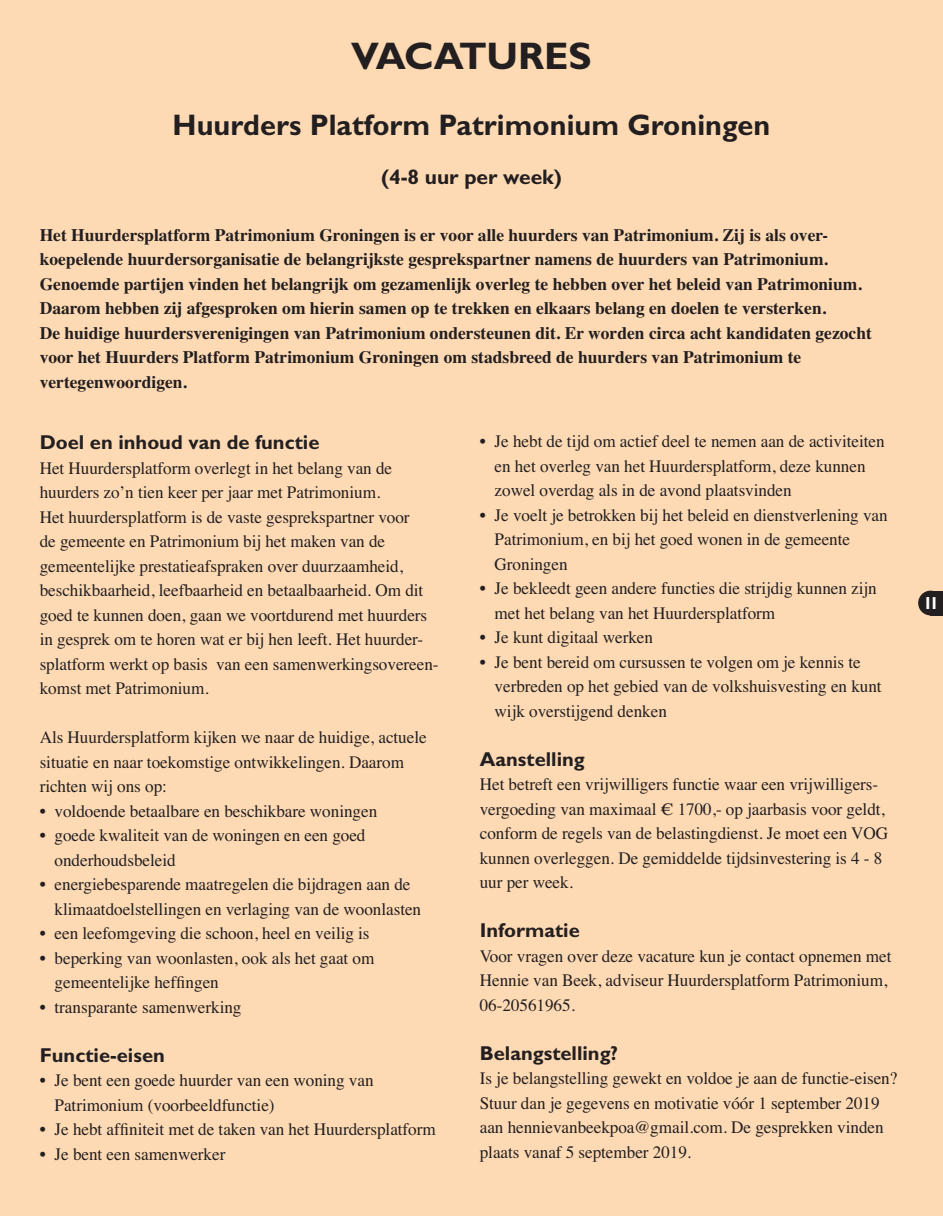
<style>
.page{position:relative;width:943px;height:1216px;background:#fff}
.page>*{position:absolute;margin:0;border:0;box-sizing:border-box;transform-origin:0 0}
.t1{font:700 38.5px "Gill Sans";letter-spacing:-.005em;color:#231f20}
.t2{font:700 29.75px "Gill Sans";letter-spacing:.005em;color:#231f20}
.t3{font:700 21px "Gill Sans";letter-spacing:-.005em;color:#231f20}
.t4{font:700 20.12px "Gill Sans";color:#231f20}
.t5{font:17.5px/24.5px "Times";letter-spacing:-.005em;color:#231f20}
.t6{font:700 17.5px/24.5px "Times";color:#231f20}
.t7{font:700 17.5px "Gill Sans";color:#fff}
</style>
<div class="page">
<div style="left:0;top:0;width:942px;height:1215px;background:#fedab4"></div>
<div style="left:930px;top:590px;width:12px;height:25px;background:#231f20"></div>
<div style="left:918px;top:590px;width:24px;height:25px;background:#231f20;border-radius:50%"></div>
<h1 class="t1" style="left:351px;top:42px;width:242px">VACATURES</h1>
<h2 class="t2" style="left:173px;top:115px;width:599px">Huurders Platform Patrimonium Groningen</h2>
<p class="t3" style="left:381px;top:170px;width:182px">(4-8 uur per week)</p>
<p class="t6" style="left:40px;top:224px;width:833px">Het Huurdersplatform Patrimonium Groningen is er voor alle huurders van Patrimonium. Zij is als over&shy;koepelende huurdersorganisatie de belangrijkste gesprekspartner namens de huurders van Patrimonium.<br>Genoemde partijen vinden het belangrijk om gezamenlijk overleg te hebben over het beleid van Patrimonium.<br>Daarom hebben zij afgesproken om hierin samen op te trekken en elkaars belang en doelen te versterken.<br>De huidige huurdersverenigingen van Patrimonium ondersteunen dit. Er worden circa acht kandidaten gezocht voor het Huurders Platform Patrimonium Groningen om stadsbreed de huurders van Patrimonium te vertegenwoordigen.</p>
<p class="t4" style="left:40px;top:435px;width:281px">Doel en inhoud van de functie</p>
<p class="t5" style="left:40px;top:457px;width:400px">Het Huurdersplatform overlegt in het belang van de huurders zo’n tien keer per jaar met Patrimonium.<br>Het huurdersplatform is de vaste gesprekspartner voor<br>de gemeente en Patrimonium bij het maken van de gemeentelijke prestatieafspraken over duurzaamheid, beschikbaarheid, leefbaarheid en betaalbaarheid. Om dit goed te kunnen doen, gaan we voortdurend met huurders in gesprek om te horen wat er bij hen leeft. Het huurder&shy;splatform werkt op basis van een samenwerkings overeen&shy;komst met Patrimonium.</p>
<p class="t5" style="left:40px;top:726px;width:388px">Als Huurdersplatform kijken we naar de huidige, actuele situatie en naar toekomstige ontwikkelingen. Daarom richten wij ons op:</p>
<p class="t5" style="left:40px;top:800px;width:339px">• voldoende betaalbare en beschikbare woningen</p>
<p class="t5" style="left:55px;top:824px;width:312px;text-indent:-15px">• goede kwaliteit van de woningen en een goed onderhoudsbeleid</p>
<p class="t5" style="left:55px;top:873px;width:368px;text-indent:-15px">• energiebesparende maatregelen die bijdragen aan de klimaatdoelstellingen en verlaging van de woonlasten</p>
<p class="t5" style="left:40px;top:922px;width:331px">• een leefomgeving die schoon, heel en veilig is</p>
<p class="t5" style="left:55px;top:947px;width:321px;text-indent:-15px">• beperking van woonlasten, ook als het gaat om gemeentelijke heffingen</p>
<p class="t5" style="left:40px;top:996px;width:203px">• transparante samenwerking</p>
<p class="t4" style="left:40px;top:1048px;width:127px">Functie-eisen</p>
<p class="t5" style="left:55px;top:1069px;width:320px;text-indent:-15px">• Je bent een goede huurder van een woning van<br>Patrimonium (voorbeeldfunctie)</p>
<p class="t5" style="left:40px;top:1118px;width:397px">• Je hebt affiniteit met de taken van het Huurdersplatform</p>
<p class="t5" style="left:40px;top:1143px;width:187px">• Je bent een samenwerker</p>
<p class="t5" style="left:494px;top:430px;width:391px;text-indent:-15px">• Je hebt de tijd om actief deel te nemen aan de activiteiten en het overleg van het Huurdersplatform, deze kunnen zowel overdag als in de avond plaatsvinden</p>
<p class="t5" style="left:494px;top:504px;width:394px;text-indent:-15px">• Je voelt je betrokken bij het beleid en dienstverlening van<br>Patrimonium, en bij het goed wonen in de gemeente<br>Groningen</p>
<p class="t5" style="left:494px;top:577px;width:383px;text-indent:-15px">• Je bekleedt geen andere functies die strijdig kunnen zijn met het belang van het Huurdersplatform</p>
<p class="t5" style="left:480px;top:626px;width:175px">• Je kunt digitaal werken</p>
<p class="t5" style="left:494px;top:651px;width:388px;text-indent:-15px">• Je bent bereid om cursussen te volgen om je kennis te verbreden op het gebied van de volkshuisvesting en kunt wijk overstijgend denken</p>
<p class="t4" style="left:480px;top:752px;width:107px">Aanstelling</p>
<p class="t5" style="left:480px;top:773px;width:410px">Het betreft een vrijwilligers functie waar een vrijwilligers&shy;vergoeding van maximaal € 1700,- op jaarbasis voor geldt, conform de regels van de belastingdienst. Je moet een VOG kunnen overleggen. De gemiddelde tijdsinvestering is 4 - 8 uur per week.</p>
<p class="t4" style="left:480px;top:923px;width:101px">Informatie</p>
<p class="t5" style="left:480px;top:945px;width:413px">Voor vragen over deze vacature kun je contact opnemen met<br>Hennie van Beek, adviseur Huurdersplatform Patrimonium,<br>06-20561965.</p>
<p class="t4" style="left:480px;top:1046px;width:140px">Belangstelling?</p>
<p class="t5" style="left:480px;top:1067px;width:419px">Is je belangstelling gewekt en voldoe je aan de functie-eisen?<br>Stuur dan je gegevens en motivatie vóór 1 september 2019 aan hennievanbeekpoa@gmail.com. De gesprekken vinden plaats vanaf 5 september 2019.</p>
<p class="t7" style="left:923px;top:596px;width:17px">11</p>
</div>
